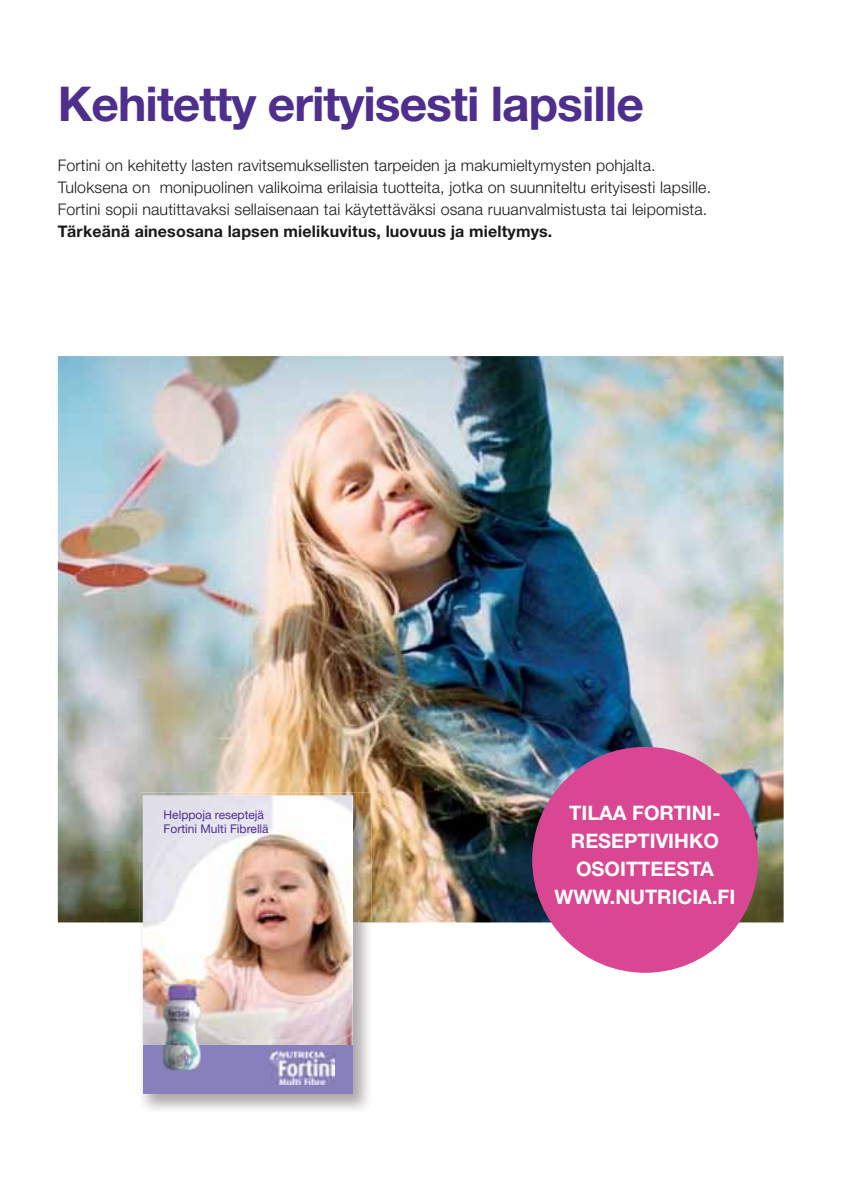
<style>
.page{position:relative;width:841px;height:1194px;background:#fff}
.page>*{position:absolute;margin:0;border:0;box-sizing:border-box;transform-origin:0 0}
.t1{font:700 48px "Helvetica Neue LT Std";letter-spacing:-.02em;color:#4e2f8d}
.t2{font:700 20px/28px "Helvetica Neue LT Std";color:#fff;text-align:center}
.t3{font:300 16px/22px "Helvetica Neue LT Std";letter-spacing:.01em;color:#19181c}
.t4{font:700 16px "Helvetica Neue LT Std";letter-spacing:.01em;color:#19181c}
.t5{font:12px/14.4px "Helvetica Neue LT Std";color:#4e2f8d}
</style>
<div class="page">
<img style="left:58px;top:356px;width:725px;height:566px">
<div style="left:532px;top:747px;width:226px;height:225px;background:#d94792;border-radius:50%"></div>
<img style="left:140px;top:792px;width:232px;height:318px">
<img style="left:143px;top:795px;width:210px;height:250px">
<div style="left:143px;top:1045px;width:210px;height:48px;background:#8780bc"></div>
<img style="left:164px;top:984px;width:36px;height:86px">
<img style="left:269px;top:1050px;width:65px;height:34px">
<h1 class="t1" style="left:58px;top:87px;width:587px">Kehitetty erityisesti lapsille</h1>
<p class="t3" style="left:58px;top:157px;width:655px">Fortini on kehitetty lasten ravitsemuksellisten tarpeiden ja makumieltymysten pohjalta.<br>Tuloksena on monipuolinen valikoima erilaisia tuotteita, jotka on suunniteltu erityisesti lapsille.<br>Fortini sopii nautittavaksi sellaisenaan tai käytettäväksi osana ruuanvalmistusta tai leipomista.</p>
<p class="t4" style="left:58px;top:226px;width:496px">Tärkeänä ainesosana lapsen mielikuvitus, luovuus ja mieltymys.</p>
<p class="t5" style="left:164px;top:809px;width:107px">Helppoja reseptejä<br>Fortini Multi Fibrellä</p>
<p class="t2" style="left:555px;top:801px;width:182px">TILAA FORTINI-<br>RESEPTIVIHKO<br>OSOITTEESTA<br>WWW.NUTRICIA.FI</p>
</div>
